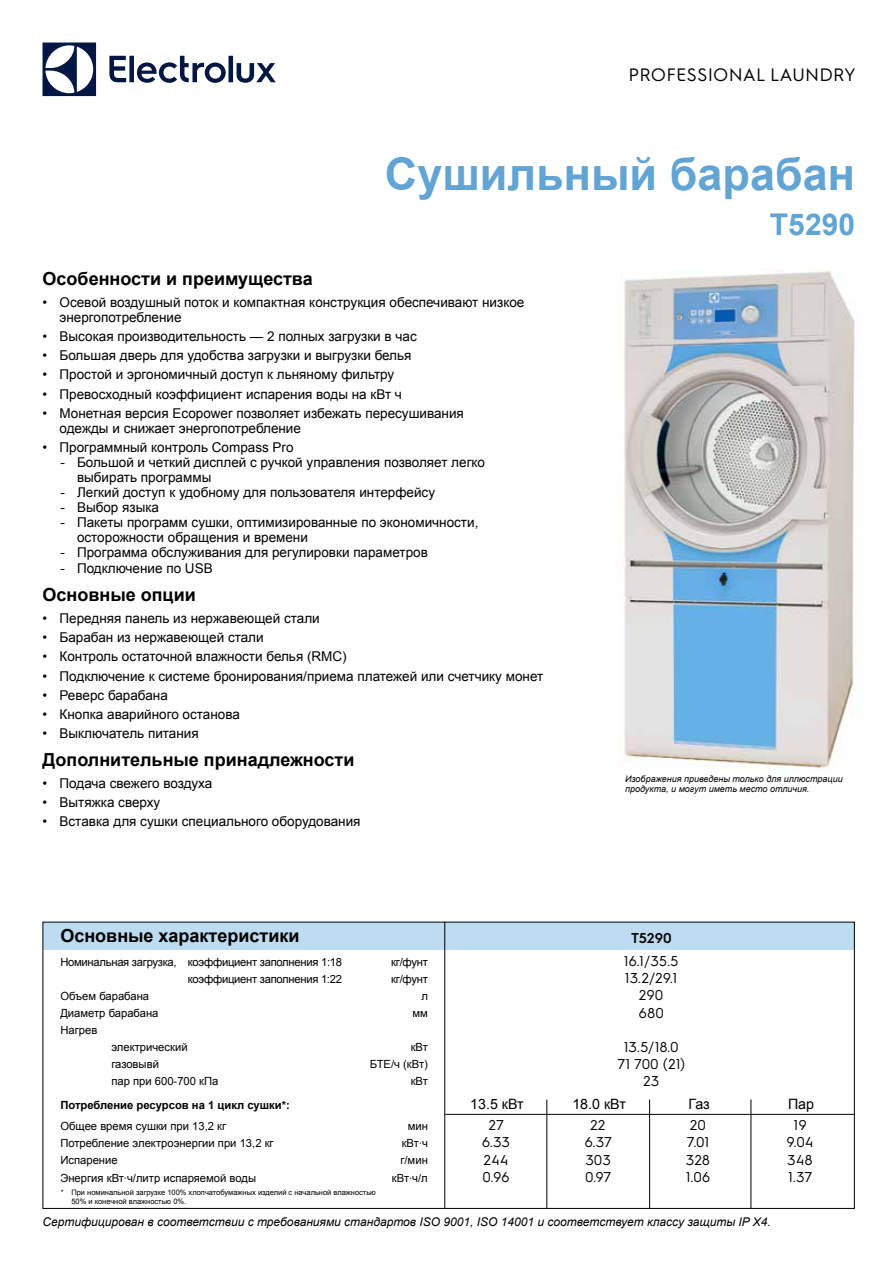
<style>
.page{position:relative;width:893px;height:1263px;background:#fff}
.page>*{position:absolute;margin:0;border:0;box-sizing:border-box;transform-origin:0 0}
.t1{font:700 45px "Arial WGL";color:#62a4d3}
.t2{font:700 30px "Arial WGL";color:#62a4d3}
.t3{font:700 18px "Arial WGL";color:#000}
.t4{font:18px "Electrolux Sans";color:#000}
.t5{font:14.25px/17.1px "Electrolux Sans";color:#000;text-align:center}
.t6{font:14.25px "Arial WGL";color:#000}
.t7{font:600 14.25px "Electrolux Sans";letter-spacing:-.01em;color:#000}
.t8{font:13.5px/15px "Arial WGL";color:#000}
.t9{font:italic 12px "Arial WGL";color:#000}
.t10{font:11.25px "Arial WGL";color:#000}
.t11{font:11.25px "Arial WGL";letter-spacing:-.025em;color:#000}
.t12{font:700 11.25px "Arial WGL";color:#000}
.t13{font:italic 9px/10.8px "Arial WGL";color:#000}
.t14{font:7.5px/8.2px "Arial WGL";color:#000}
</style>
<div class="page">
<svg style="left:43px;top:43px;width:53px;height:53px"></svg>
<svg style="left:109px;top:56px;width:167px;height:27px"></svg>
<hr style="left:751px;top:1099px;width:1px;height:109px;background:#000">
<hr style="left:546px;top:1099px;width:1px;height:109px;background:#000">
<hr style="left:649px;top:1099px;width:1px;height:109px;background:#000">
<hr style="left:445px;top:1114px;width:410px;height:1px;background:#000">
<div style="left:43px;top:922px;width:811px;height:27px;background:#bddbf1"></div>
<hr style="left:444px;top:922px;width:1px;height:286px;background:#000">
<img style="left:622px;top:271px;width:233px;height:499px">
<h3 class="t4" style="left:629px;top:63px;width:229px">PROFESSIONAL LAUNDRY</h3>
<h1 class="t1" style="left:385px;top:145px;width:472px">Сушильный барабан</h1>
<h2 class="t2" style="left:770px;top:205px;width:87px">T5290</h2>
<h3 class="t3" style="left:43px;top:267px;width:272px">Особенности и преимущества</h3>
<p class="t8" style="left:60px;top:295px;width:466px;text-indent:-17px">• Осевой воздушный поток и компактная конструкция обеспечивают низкое энергопотребление</p>
<p class="t8" style="left:43px;top:329px;width:376px">• Высокая производительность — 2 полных загрузки в час</p>
<p class="t8" style="left:43px;top:348px;width:370px">• Большая дверь для удобства загрузки и выгрузки белья</p>
<p class="t8" style="left:43px;top:367px;width:353px">• Простой и эргономичный доступ к льняному фильтру</p>
<p class="t8" style="left:43px;top:387px;width:361px">• Превосходный коэффициент испарения воды на кВт ч</p>
<p class="t8" style="left:60px;top:406px;width:406px;text-indent:-17px">• Монетная версия Ecopower позволяет избежать пересушивания одежды и снижает энергопотребление</p>
<p class="t8" style="left:43px;top:440px;width:253px">• Программный контроль Compass Pro</p>
<p class="t8" style="left:77px;top:455px;width:410px;text-indent:-16px">- Большой и четкий дисплей с ручкой управления позволяет легко выбирать программы</p>
<p class="t8" style="left:61px;top:485px;width:376px">- Легкий доступ к удобному для пользователя интерфейсу</p>
<p class="t8" style="left:61px;top:500px;width:100px">- Выбор языка</p>
<p class="t8" style="left:77px;top:515px;width:403px;text-indent:-16px">- Пакеты программ сушки, оптимизированные по экономичности, осторожности обращения и времени</p>
<p class="t8" style="left:61px;top:545px;width:369px">- Программа обслуживания для регулировки параметров</p>
<p class="t8" style="left:61px;top:561px;width:154px">- Подключение по USB</p>
<h3 class="t3" style="left:43px;top:583px;width:155px">Основные опции</h3>
<p class="t8" style="left:43px;top:611px;width:279px">• Передняя панель из нержавеющей стали</p>
<p class="t8" style="left:43px;top:630px;width:223px">• Барабан из нержавеющей стали</p>
<p class="t8" style="left:43px;top:649px;width:306px">• Контроль остаточной влажности белья (RMC)</p>
<p class="t8" style="left:43px;top:668px;width:502px">• Подключение к системе бронирования/приема платежей или счетчику монет</p>
<p class="t8" style="left:43px;top:688px;width:127px">• Реверс барабана</p>
<p class="t8" style="left:43px;top:707px;width:199px">• Кнопка аварийного останова</p>
<p class="t8" style="left:43px;top:726px;width:158px">• Выключатель питания</p>
<h3 class="t3" style="left:43px;top:748px;width:313px">Дополнительные принадлежности</h3>
<p class="t8" style="left:43px;top:775px;width:171px">• Подача свежего воздуха</p>
<p class="t8" style="left:43px;top:795px;width:119px">• Вытяжка сверху</p>
<p class="t8" style="left:43px;top:814px;width:320px">• Вставка для сушки специального оборудования</p>
<p class="t13" style="left:625px;top:773px;width:219px">Изображения приведены только для иллюстрации продукта, и могут иметь место отличия.</p>
<h3 class="t3" style="left:60px;top:924px;width:241px">Основные характеристики</h3>
<p class="t11" style="left:60px;top:954px;width:283px">Номинальная загрузка, коэффициент заполнения 1:18</p>
<p class="t10" style="left:391px;top:954px;width:38px">кг/фунт</p>
<p class="t11" style="left:188px;top:971px;width:156px">коэффициент заполнения 1:22</p>
<p class="t10" style="left:391px;top:971px;width:38px">кг/фунт</p>
<p class="t10" style="left:60px;top:988px;width:90px">Объем барабана</p>
<p class="t10" style="left:421px;top:988px;width:8px">л</p>
<p class="t10" style="left:60px;top:1006px;width:100px">Диаметр барабана</p>
<p class="t10" style="left:412px;top:1006px;width:17px">мм</p>
<p class="t10" style="left:60px;top:1023px;width:38px">Нагрев</p>
<p class="t10" style="left:111px;top:1040px;width:78px">электрический</p>
<p class="t10" style="left:411px;top:1040px;width:19px">кВт</p>
<p class="t10" style="left:111px;top:1057px;width:49px">газовывй</p>
<p class="t10" style="left:370px;top:1057px;width:60px">БТЕ/ч (кВт)</p>
<p class="t10" style="left:111px;top:1074px;width:109px">пар при 600-700 кПа</p>
<p class="t10" style="left:411px;top:1074px;width:19px">кВт</p>
<p class="t12" style="left:60px;top:1097px;width:231px">Потребление ресурсов на 1 цикл сушки*:</p>
<p class="t10" style="left:60px;top:1119px;width:167px">Общее время сушки при 13,2 кг</p>
<p class="t10" style="left:408px;top:1119px;width:22px">мин</p>
<p class="t10" style="left:60px;top:1136px;width:215px">Потребление электроэнергии при 13,2 кг</p>
<p class="t10" style="left:402px;top:1136px;width:28px">кВт·ч</p>
<p class="t10" style="left:60px;top:1153px;width:59px">Испарение</p>
<p class="t10" style="left:400px;top:1153px;width:29px">г/мин</p>
<p class="t10" style="left:60px;top:1170px;width:197px">Энергия кВт·ч/литр испаряемой воды</p>
<p class="t10" style="left:392px;top:1170px;width:37px">кВт·ч/л</p>
<p class="t14" style="left:71px;top:1189px;width:306px;text-indent:-11px">* При номинальной загрузке 100% хлопчатобумажных изделий с начальной влажностью<br>50% и конечной влажностью 0%.</p>
<p class="t7" style="left:631px;top:928px;width:42px">T5290</p>
<p class="t5" style="left:624px;top:952px;width:56px">16.1/35.5<br>13.2/29.1<br>290<br>680</p>
<p class="t5" style="left:617px;top:1037px;width:70px">13.5/18.0<br>71 700 (21)<br>23</p>
<p class="t6" style="left:470px;top:1094px;width:55px">13.5 кВт</p>
<p class="t6" style="left:572px;top:1094px;width:55px">18.0 кВт</p>
<p class="t6" style="left:688px;top:1094px;width:23px">Газ</p>
<p class="t6" style="left:788px;top:1094px;width:28px">Пар</p>
<p class="t5" style="left:489px;top:1116px;width:17px">27</p>
<p class="t5" style="left:591px;top:1116px;width:17px">22</p>
<p class="t5" style="left:690px;top:1116px;width:18px">20</p>
<p class="t5" style="left:794px;top:1116px;width:15px">19</p>
<p class="t5" style="left:482px;top:1133px;width:30px">6.33</p>
<p class="t5" style="left:585px;top:1133px;width:29px">6.37</p>
<p class="t5" style="left:687px;top:1133px;width:24px">7.01</p>
<p class="t5" style="left:787px;top:1133px;width:28px">9.04</p>
<p class="t5" style="left:484px;top:1150px;width:27px">244</p>
<p class="t5" style="left:586px;top:1150px;width:27px">303</p>
<p class="t5" style="left:686px;top:1150px;width:26px">328</p>
<p class="t5" style="left:788px;top:1150px;width:27px">348</p>
<p class="t5" style="left:483px;top:1167px;width:28px">0.96</p>
<p class="t5" style="left:585px;top:1167px;width:28px">0.97</p>
<p class="t5" style="left:686px;top:1167px;width:26px">1.06</p>
<p class="t5" style="left:788px;top:1167px;width:26px">1.37</p>
<p class="t9" style="left:43px;top:1214px;width:730px">Сертифицирован в соответствии с требованиями стандартов ISO 9001, ISO 14001 и соответствует классу защиты IP X4.</p>
</div>
